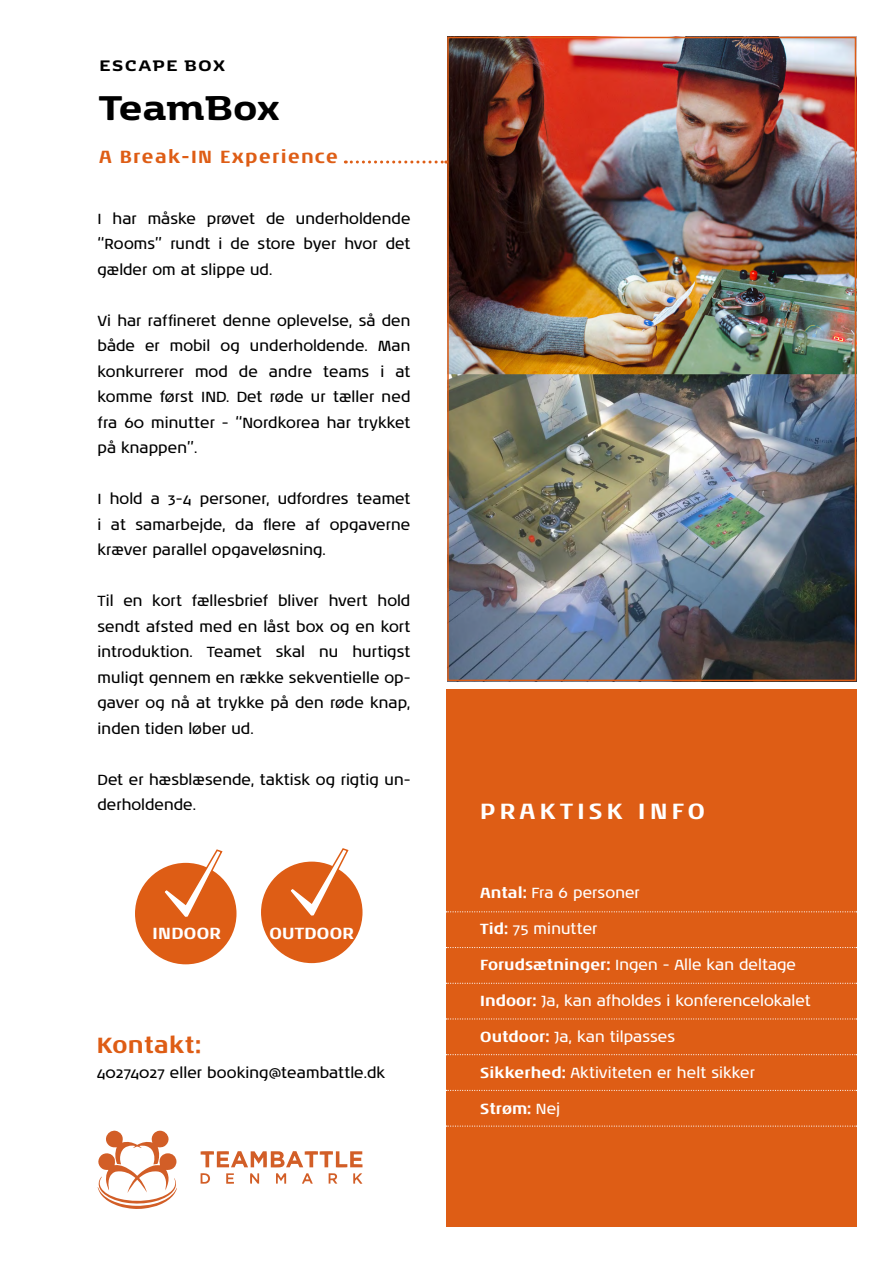
<style>
.page{position:relative;width:893px;height:1263px;background:#fff}
.page>*{position:absolute;margin:0;border:0;box-sizing:border-box;transform-origin:0 0}
.t1{font:600 40.5px "KBH";color:#000}
.t2{font:700 22.5px "Noa LT Std";letter-spacing:.19em;color:#fff}
.t3{font:700 22.5px "Noa LT Std";letter-spacing:.015em;color:#de5d15}
.t4{font:700 18px "Noa LT Std";letter-spacing:.07em;color:#de5d15}
.t5{font:600 18px "KBH";letter-spacing:.065em;color:#000}
.t6{font:700 16.5px "Noa LT Std";letter-spacing:.02em;color:#fff}
.t7{font:15px/25.5px "Noa LT Std";color:#000;text-align:justify}
.t8{font:15px "Noa LT Std";color:#fff}
.t9{font:700 15px "Noa LT Std";color:#fff}
.s1{font-weight:700}
.s2{font-weight:400}
</style>
<div class="page">
<img style="left:450px;top:40px;width:403px;height:638px">
<div style="left:447px;top:37px;width:409px;height:644px;border:2px solid #de5d15"></div>
<svg style="left:345px;top:161px;width:102px;height:3px"></svg>
<div style="left:446px;top:690px;width:410px;height:537px;background:#de5d15"></div>
<div style="left:135px;top:863px;width:101px;height:101px;background:#de5d15;border-radius:50%"></div>
<svg style="left:161px;top:849px;width:63px;height:68px"></svg>
<div style="left:261px;top:862px;width:101px;height:101px;background:#de5d15;border-radius:50%"></div>
<svg style="left:287px;top:848px;width:63px;height:68px"></svg>
<svg style="left:446px;top:947px;width:411px;height:1px"></svg>
<svg style="left:446px;top:911px;width:411px;height:1px"></svg>
<svg style="left:446px;top:983px;width:411px;height:1px"></svg>
<svg style="left:446px;top:1018px;width:411px;height:1px"></svg>
<svg style="left:446px;top:1054px;width:411px;height:1px"></svg>
<svg style="left:446px;top:1090px;width:411px;height:1px"></svg>
<svg style="left:446px;top:1125px;width:411px;height:2px"></svg>
<svg style="left:98px;top:1130px;width:79px;height:79px"></svg>
<svg style="left:201px;top:1151px;width:161px;height:16px"></svg>
<svg style="left:276px;top:1173px;width:10px;height:11px"></svg>
<svg style="left:250px;top:1173px;width:9px;height:10px"></svg>
<svg style="left:201px;top:1173px;width:9px;height:11px"></svg>
<svg style="left:329px;top:1173px;width:8px;height:10px"></svg>
<svg style="left:226px;top:1173px;width:8px;height:11px"></svg>
<svg style="left:353px;top:1173px;width:9px;height:11px"></svg>
<svg style="left:302px;top:1173px;width:11px;height:10px"></svg>
<p class="t5" style="left:99px;top:56px;width:128px">ESCAPE BOX</p>
<h1 class="t1" style="left:99px;top:85px;width:182px">TeamBox</h1>
<p class="t4" style="left:99px;top:145px;width:240px">A Break-IN Experience</p>
<p class="t7" style="left:98px;top:206px;width:314px">I har måske prøvet de underholdende “Rooms” rundt i de store byer hvor det gælder om at slippe ud.</p>
<p class="t7" style="left:98px;top:308px;width:314px">Vi har raffineret denne oplevelse, så den både er mobil og underholdende. Man konkurrerer mod de andre teams i at komme først IND. Det røde ur tæller ned fra 60 minutter - “Nordkorea har trykket på knappen”.</p>
<p class="t7" style="left:98px;top:487px;width:314px">I hold a 3-4 personer, udfordres teamet i at samarbejde, da flere af opgaverne kræver parallel opgaveløsning.</p>
<p class="t7" style="left:98px;top:589px;width:314px">Til en kort fællesbrief bliver hvert hold sendt afsted med en låst box og en kort introduktion. Teamet skal nu hurtigst muligt gennem en række sekventielle op&shy;gaver og nå at trykke på den røde knap, inden tiden løber ud.</p>
<p class="t7" style="left:98px;top:767px;width:314px">Det er hæsblæsende, taktisk og rigtig un&shy;derholdende.</p>
<p class="t6" style="left:153px;top:923px;width:70px">INDOOR</p>
<p class="t6" style="left:269px;top:923px;width:86px">OUTDOOR</p>
<h2 class="t3" style="left:97px;top:1031px;width:106px">Kontakt:</h2>
<p class="t7" style="left:97px;top:1061px;width:290px">40274027 eller booking@teambattle.dk</p>
<h2 class="t2" style="left:480px;top:797px;width:226px">PRAKTISK INFO</h2>
<p class="t8" style="left:480px;top:884px;width:161px"><span class="s1">Antal:</span> Fra 6 personer</p>
<p class="t8" style="left:480px;top:920px;width:119px"><span class="s1">Tid:</span> 75 minutter</p>
<p class="t8" style="left:480px;top:956px;width:317px"><span class="s1">Forudsætninger:</span> Ingen - Alle kan deltage</p>
<p class="t8" style="left:480px;top:992px;width:332px"><span class="s1">Indoor:</span> Ja, kan afholdes i konferencelokalet</p>
<p class="t8" style="left:480px;top:1028px;width:197px"><span class="s1">Outdoor:</span> Ja, kan tilpasses</p>
<p class="t8" style="left:480px;top:1064px;width:276px"><span class="s1">Sikkerhed:</span> Aktiviteten er helt sikker</p>
<p class="t9" style="left:480px;top:1100px;width:81px">Strøm: <span class="s2">Nej</span></p>
</div>
